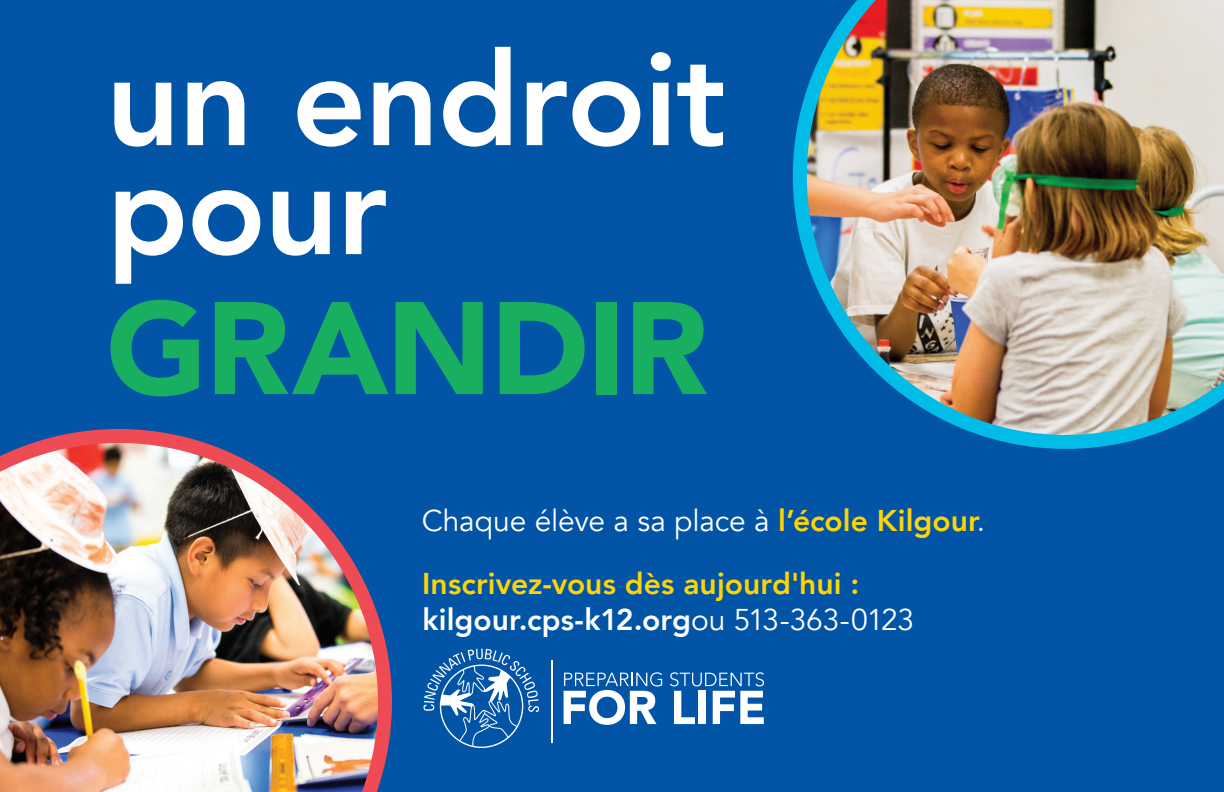
<style>
.page{position:relative;width:1224px;height:792px;background:#0154a6}
.page>*{position:absolute;margin:0;border:0;box-sizing:border-box;transform-origin:0 0}
.body-copy{font:900 130px/140px "Avenir";letter-spacing:-.015em;color:#18b060}
.body-copy-2{font:800 130px "Avenir";letter-spacing:-.015em;color:#fff}
.body-copy-3{font:800 30px/36px "Avenir";letter-spacing:.005em;color:#fed503}
.body-copy-4{font:30px "Avenir";letter-spacing:-.005em;color:#fff}
.s1{font-weight:800;color:#fff}
.s2{font-weight:800;color:#fed503}
.s3{color:#fff}
.s4{font-weight:400;color:#fff}
</style>
<div class="page">
<svg style="left:423px;top:649px;width:116px;height:99px"></svg>
<svg style="left:564px;top:672px;width:98px;height:53px"></svg>
<svg style="left:670px;top:672px;width:94px;height:52px"></svg>
<hr style="left:551px;top:660px;width:2px;height:83px;background:#fff">
<img style="left:793px;top:0;width:431px;height:449px">
<img style="left:0;top:429px;width:392px;height:363px">
<p class="body-copy-2" style="left:106px;top:-1px;width:622px">un endroit</p>
<p class="body-copy" style="left:106px;top:135px;width:603px"><span class="s1">pour<br></span>GRANDIR</p>
<p class="body-copy-4" style="left:422px;top:503px;width:565px">Chaque élève a sa place à <span class="s2">l’école Kilgour</span>.</p>
<p class="body-copy-3" style="left:422px;top:565px;width:493px">Inscrivez-vous dès aujourd'hui : <span class="s3">kilgour.cps-k12.org</span><span class="s4">ou 513-363-0123</span></p>
</div>
